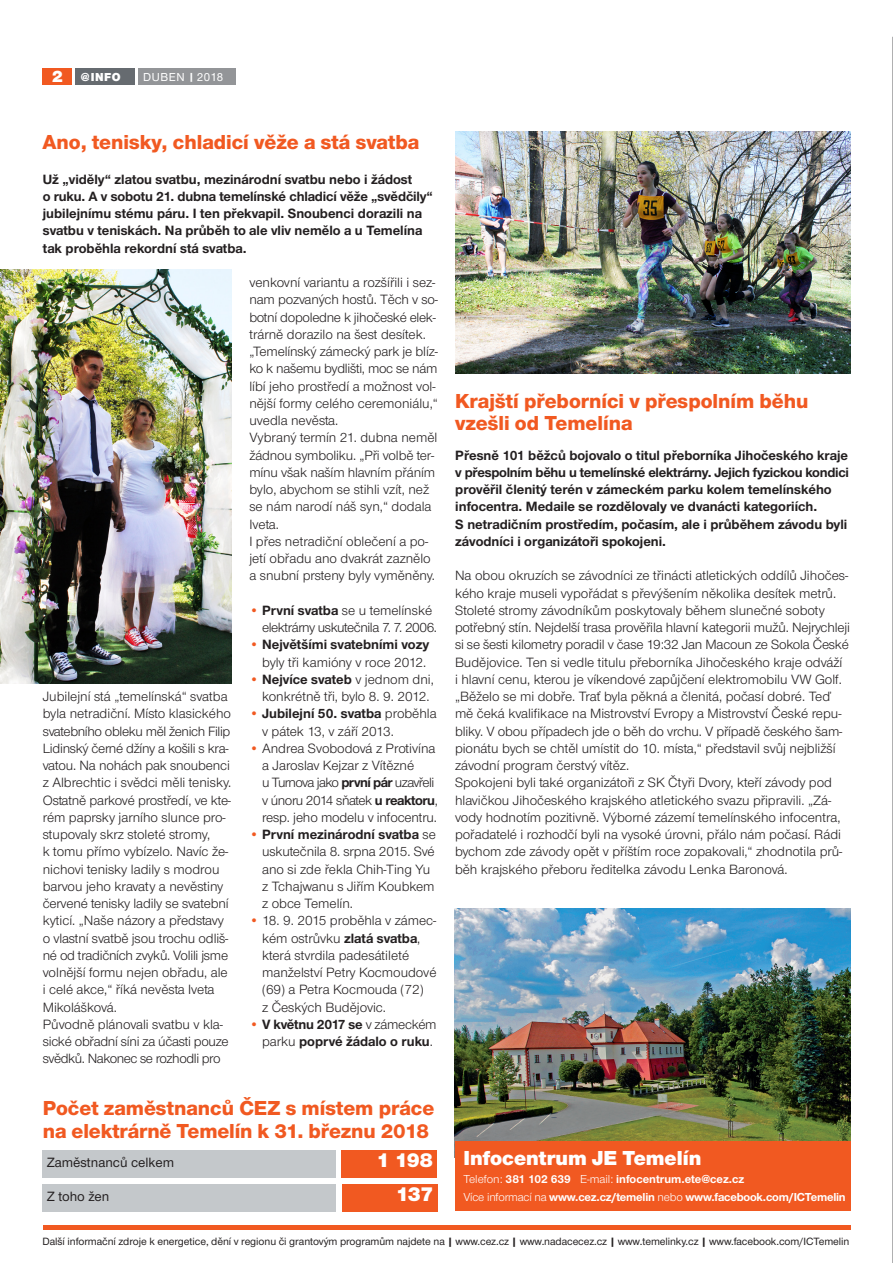
<style>
.page{position:relative;width:893px;height:1263px;background:#fff}
.page>*{position:absolute;margin:0;border:0;box-sizing:border-box;transform-origin:0 0}
.titulek_16{font:800 21px/22.5px "Nimbus CEZOT";color:#f15921}
.ramecek_text{font:900 21px "Nimbus CEZOT";color:#fff}
._00_text{font:900 21px "Nimbus CEZOT";letter-spacing:-.035em;color:#fff}
.ramecek_nadpis{font:900 17.25px "Nimbus CEZOT";color:#fff}
._00_text-2{font:13.95px/17.2px "Nimbus CEZOT";color:#231f20}
._00_text-3{font:700 13.95px/17.2px "Nimbus CEZOT";color:#231f20}
._00_text-4{font:13.95px/17.2px "Nimbus CEZOT";letter-spacing:-.02em;color:#231f20}
._00_text-5{font:13.95px/17.2px "Nimbus CEZOT";letter-spacing:-.03em;color:#231f20}
._00_text-6{font:500 13.95px "Nimbus CEZOT";color:#231f20}
.ramecek_text-2{font:700 12px "Nimbus CEZOT";letter-spacing:-.015em;color:#fff}
.Pruh_text{font:500 12px "Nimbus CEZOT";letter-spacing:.05em;color:#fff}
.Pruh_text-2{font:900 12px "Nimbus CEZOT";color:#fff}
.tiráž{font:500 10.95px "Nimbus CEZOT";letter-spacing:-.005em;color:#231f20}
.s1{font-family:"Nimbus CEZ";font-weight:700;font-size:10.5px}
.s2{font-weight:900;color:#f15921}
.s3{font-weight:700}
.s4{font-weight:400}
.s5{font-family:"Nimbus CEZ";font-weight:700}
</style>
<div class="page">
<hr style="left:892px;top:37px;width:1px;height:1226px;background:#636366">
<img style="left:455px;top:908px;width:395px;height:234px">
<div style="left:43px;top:68px;width:29px;height:17px;background:#f15921"></div>
<div style="left:138px;top:68px;width:98px;height:17px;background:#939598"></div>
<div style="left:75px;top:68px;width:60px;height:17px;background:#666b70"></div>
<hr style="left:43px;top:1225px;width:807px;height:4px;background:#f15921">
<div style="left:455px;top:1142px;width:395px;height:69px;background:#f15921"></div>
<img style="left:0;top:270px;width:231px;height:414px">
<img style="left:455px;top:132px;width:395px;height:241px">
<div style="left:42px;top:1150px;width:294px;height:27px;background:#c4c8cb"></div>
<div style="left:341px;top:1150px;width:96px;height:27px;background:#f15921"></div>
<div style="left:42px;top:1184px;width:294px;height:28px;background:#c4c8cb"></div>
<div style="left:342px;top:1184px;width:96px;height:27px;background:#f15921"></div>
<p class="ramecek_nadpis" style="left:52px;top:66px;width:12px">2</p>
<p class="Pruh_text-2" style="left:81px;top:70px;width:41px">@INFO</p>
<p class="Pruh_text" style="left:143px;top:70px;width:81px">DUBEN <span class="s1">|</span> 2018</p>
<p class="titulek_16" style="left:43px;top:131px;width:378px">Ano, tenisky, chladicí věže a stá svatba</p>
<p class="_00_text-3" style="left:43px;top:170px;width:392px">Už „viděly“ zlatou svatbu, mezinárodní svatbu nebo i žádost<br>o ruku. A v sobotu 21. dubna temelínské chladicí věže „svědčily“ jubilejnímu stému páru. I ten překvapil. Snoubenci dorazili na svatbu v teniskách. Na průběh to ale vliv nemělo a u Temelína tak proběhla rekordní stá svatba.</p>
<p class="_00_text-2" style="left:43px;top:688px;width:190px">Jubilejní stá „temelínská“ svatba byla netradiční. Místo klasického svatebního obleku měl ženich Filip Lidinský černé džíny a košili s kra&shy;vatou. Na nohách pak snoubenci z Albrechtic i svědci měli tenisky.<br>Ostatně parkové prostředí, ve kte&shy;rém paprsky jarního slunce pro&shy;stupovaly skrz stoleté stromy,<br>k tomu přímo vybízelo. Navíc že&shy;nichovi tenisky ladily s modrou barvou jeho kravaty a nevěstiny červené tenisky ladily se svatební kyticí. „Naše názory a představy o vlastní svatbě jsou trochu odliš&shy;né od tradičních zvyků. Volili jsme</p>
<p class="_00_text-2" style="left:43px;top:964px;width:186px">volnější formu nejen obřadu, ale i celé akce,“ říká nevěsta Iveta<br>Mikolášková.</p>
<p class="_00_text-4" style="left:43px;top:1016px;width:187px">Původně plánovali svatbu v kla&shy;sické obřadní síni za účasti pouze svědků. Nakonec se rozhodli pro</p>
<p class="_00_text-2" style="left:249px;top:274px;width:190px">venkovní variantu a rozšířili i sez&shy;nam pozvaných hostů. Těch v so-</p>
<p class="_00_text-2" style="left:249px;top:308px;width:190px">botní dopoledne k jihočeské elek&shy;trárně dorazilo na šest desítek. „Temelínský zámecký park je blíz&shy;ko k našemu bydlišti, moc se nám líbí jeho prostředí a možnost vol&shy;nější formy celého ceremoniálu,“ uvedla nevěsta.</p>
<p class="_00_text-2" style="left:249px;top:429px;width:189px">Vybraný termín 21. dubna neměl žádnou symboliku. „Při volbě ter&shy;mínu však naším hlavním přáním bylo, abychom se stihli vzít, než se nám narodí náš syn,“ dodala<br>Iveta.</p>
<p class="_00_text-2" style="left:249px;top:533px;width:187px">I přes netradiční oblečení a po&shy;jetí obřadu ano dvakrát zaznělo a snubní prsteny byly vyměněny.</p>
<p class="_00_text-5" style="left:262px;top:602px;width:176px;text-indent:-13px"><span class="s2">•</span> <span class="s3">První svatba</span> se u temelínské elektrárny uskutečnila 7. 7. 2006.</p>
<p class="_00_text-3" style="left:249px;top:636px;width:181px;text-align:right"><span class="s2">•</span> Největšími svatebními vozy <span class="s4">byly tři kamióny v roce 2012.</span></p>
<p class="_00_text-2" style="left:262px;top:671px;width:173px;text-indent:-13px"><span class="s2">•</span> <span class="s3">Nejvíce svateb</span> v jednom dni, konkrétně tři, bylo 8. 9. 2012.</p>
<p class="_00_text-2" style="left:262px;top:705px;width:176px;text-indent:-13px"><span class="s2">•</span> <span class="s3">Jubilejní 50. svatba</span> proběhla v pátek 13, v září 2013.</p>
<p class="_00_text-2" style="left:262px;top:740px;width:177px;text-indent:-13px"><span class="s2">•</span> Andrea Svobodová z Protivína a Jaroslav Kejzar z Vítězné<br>u Turnova jako <span class="s3">první pár</span> uzavřeli v únoru 2014 sňatek <span class="s3">u reaktoru</span>, resp. jeho modelu v infocentru.</p>
<p class="_00_text-2" style="left:262px;top:826px;width:175px;text-indent:-13px"><span class="s2">•</span> <span class="s3">První mezinárodní svatba</span> se uskutečnila 8. srpna 2015. Své ano si zde řekla Chih-Ting Yu z Tchajwanu s Jiřím Koubkem z obce Temelín.</p>
<p class="_00_text-2" style="left:262px;top:912px;width:176px;text-indent:-13px"><span class="s2">•</span> 18. 9. 2015 proběhla v zámec&shy;kém ostrůvku <span class="s3">zlatá svatba</span>, která stvrdila padesátileté manželství Petry Kocmoudové (69) a Petra Kocmouda (72)<br>z Českých Budějovic.</p>
<p class="_00_text-3" style="left:249px;top:1015px;width:189px;text-align:right"><span class="s2">•</span> V květnu 2017 se <span class="s4">v zámeckém parku</span> poprvé žádalo o ruku<span class="s4">.</span></p>
<p class="titulek_16" style="left:43px;top:1097px;width:393px">Počet zaměstnanců ČEZ s místem práce na elektrárně Temelín k 31. březnu 2018</p>
<p class="_00_text-6" style="left:47px;top:1154px;width:129px">Zaměstnanců celkem</p>
<p class="_00_text" style="left:377px;top:1148px;width:58px">1 198</p>
<p class="_00_text-6" style="left:47px;top:1188px;width:64px">Z toho žen</p>
<p class="_00_text" style="left:396px;top:1182px;width:39px">137</p>
<p class="titulek_16" style="left:455px;top:390px;width:355px">Krajští přeborníci v přespolním běhu vzešli od Temelína</p>
<p class="_00_text-3" style="left:455px;top:446px;width:395px">Přesně 101 běžců bojovalo o titul přeborníka Jihočeského kraje v přespolním běhu u temelínské elektrárny. Jejich fyzickou kondici prověřil členitý terén v zámeckém parku kolem temelínského infocentra. Medaile se rozdělovaly ve dvanácti kategoriích.<br>S netradičním prostředím, počasím, ale i průběhem závodu byli závodníci i organizátoři spokojeni.</p>
<p class="_00_text-2" style="left:455px;top:567px;width:397px">Na obou okruzích se závodníci ze třinácti atletických oddílů Jihočes&shy;kého kraje museli vypořádat s převýšením několika desítek metrů.<br>Stoleté stromy závodníkům poskytovaly během slunečné soboty potřebný stín. Nejdelší trasa prověřila hlavní kategorii mužů. Nejrychleji si se šesti kilometry poradil v čase 19:32 Jan Macoun ze Sokola České Budějovice. Ten si vedle titulu přeborníka Jihočeského kraje odváží</p>
<p class="_00_text-2" style="left:455px;top:671px;width:389px">i hlavní cenu, kterou je víkendové zapůjčení elektromobilu VW Golf.</p>
<p class="_00_text-2" style="left:455px;top:688px;width:389px">„Běželo se mi dobře. Trať byla pěkná a členitá, počasí dobré. Teď mě čeká kvalifikace na Mistrovství Evropy a Mistrovství České repu&shy;bliky. V obou případech jde o běh do vrchu. V případě českého šam&shy;pionátu bych se chtěl umístit do 10. místa,“ představil svůj nejbližší závodní program čerstvý vítěz.</p>
<p class="_00_text-2" style="left:455px;top:774px;width:389px">Spokojeni byli také organizátoři z SK Čtyři Dvory, kteří závody pod hlavičkou Jihočeského krajského atletického svazu připravili. „Zá&shy;vody hodnotím pozitivně. Výborné zázemí temelínského infocentra, pořadatelé i rozhodčí byli na vysoké úrovni, přálo nám počasí. Rádi bychom zde závody opět v příštím roce zopakovali,“ zhodnotila prů&shy;běh krajského přeboru ředitelka závodu Lenka Baronová.</p>
<p class="ramecek_text" style="left:463px;top:1146px;width:239px">Infocentrum JE Temelín</p>
<p class="ramecek_text-2" style="left:463px;top:1172px;width:282px"><span class="s4">Telefon:</span> 381 102 639 <span class="s4">E-mail:</span> infocentrum.ete@cez.cz</p>
<p class="ramecek_text-2" style="left:463px;top:1190px;width:384px"><span class="s4">Více informací na</span> www.cez.cz/temelin <span class="s4">nebo</span> www.facebook.com/ICTemelin</p>
<p class="tiráž" style="left:43px;top:1235px;width:808px">Další informační zdroje k energetice, dění v regionu či grantovým programům najdete na <span class="s5">|</span> www.cez.cz <span class="s5">|</span> www.nadacecez.cz <span class="s5">|</span> www.temelinky.cz <span class="s5">|</span> www.facebook.com/ICTemelin</p>
</div>
